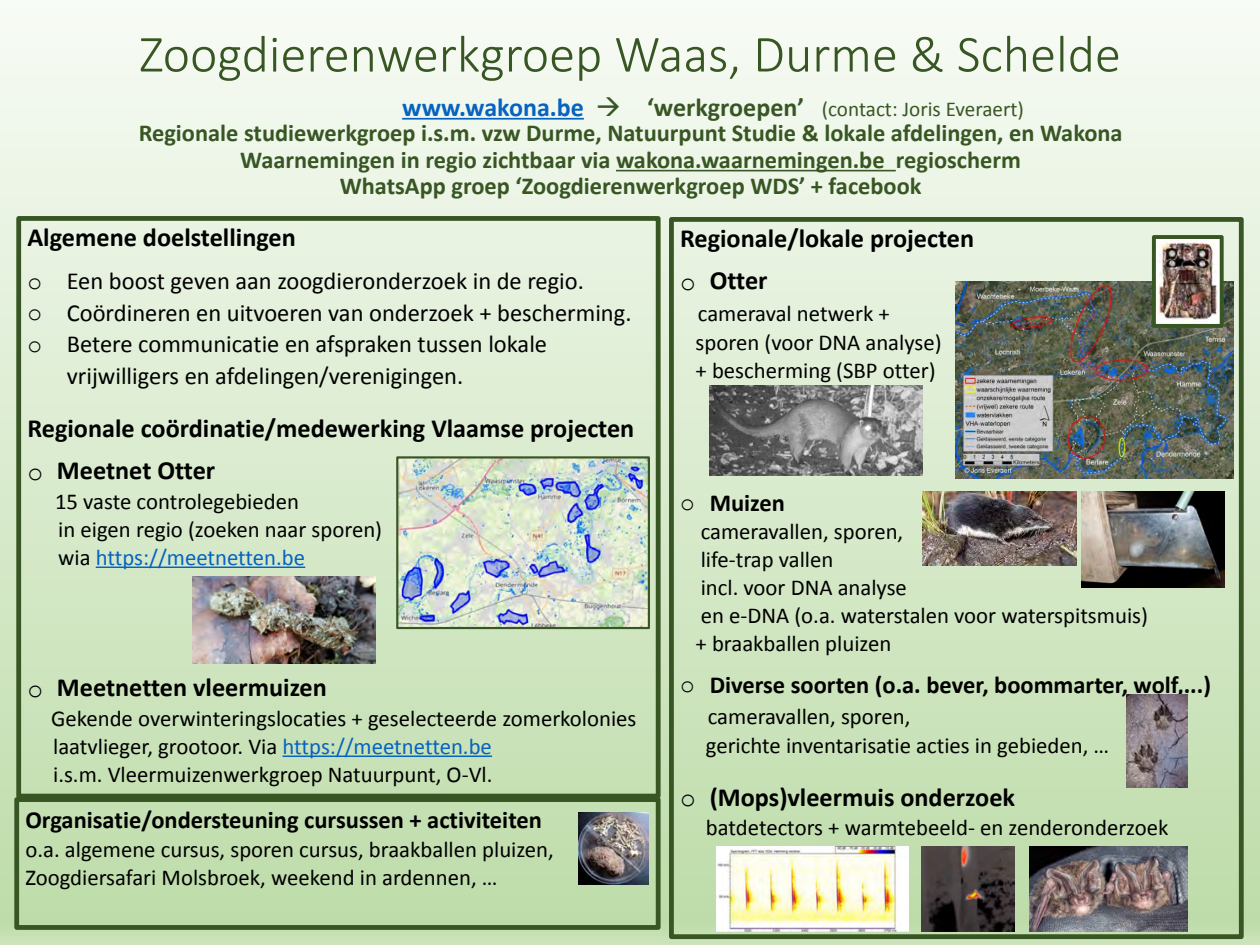
<style>
.page{position:relative;width:1260px;height:945px;background:#fff}
.page>*{position:absolute;margin:0;border:0;box-sizing:border-box;transform-origin:0 0}
.t1{font:300 52.5px "Calibri";color:#385623}
.t2{font:700 26.25px/42px "Calibri";color:#000}
.t3{font:24.5px "Calibri";color:#000}
.t4{font:700 24.5px "Calibri";color:#000}
.t5{font:700 24.32px/26.6px "Calibri";color:#385623;text-align:center}
.t6{font:22.75px/28px "Calibri";color:#000}
.t7{font:21.18px "Calibri";color:#385623}
.s1{font-weight:700;font-size:26.07px;color:#0563c1}
.s2{font-weight:700;font-size:26.07px}
.s3{font-family:"Courier New"}
.s4{font-family:"Courier New";font-weight:400}
.s5{color:#0563c1}
</style>
<div class="page">
<div style="left:0;top:0;width:1260px;height:945px;background:linear-gradient(to bottom,#f7fbf5,#bddba8)"></div>
<div style="left:14px;top:797px;width:647px;height:133px;border:5px solid #385623"></div>
<hr style="left:402px;top:118px;width:182px;height:2px;background:#0563c1">
<hr style="left:616px;top:170px;width:280px;height:1px;background:#385623">
<div style="left:16px;top:216px;width:645px;height:582px;border:5px solid #385623"></div>
<hr style="left:96px;top:567px;width:209px;height:1px;background:#0563c1">
<hr style="left:283px;top:756px;width:209px;height:1px;background:#0563c1">
<img style="left:399px;top:459px;width:248px;height:167px">
<div style="left:396px;top:456px;width:254px;height:173px;border:2px solid #385623"></div>
<img style="left:579px;top:812px;width:70px;height:72px">
<img style="left:193px;top:576px;width:182px;height:87px">
<div style="left:669px;top:217px;width:575px;height:722px;border:5px solid #385623"></div>
<img style="left:709px;top:386px;width:213px;height:90px">
<img style="left:956px;top:281px;width:278px;height:197px">
<img style="left:1157px;top:240px;width:62px;height:83px">
<div style="left:1152px;top:235px;width:72px;height:93px;border:4px solid #385623"></div>
<img style="left:716px;top:846px;width:192px;height:86px">
<img style="left:1126px;top:695px;width:62px;height:93px">
<img style="left:921px;top:846px;width:94px;height:86px">
<img style="left:1029px;top:846px;width:159px;height:86px">
<img style="left:1082px;top:492px;width:143px;height:95px">
<img style="left:922px;top:492px;width:154px;height:74px">
<h1 class="t1" style="left:139px;top:32px;width:983px">Zoogdierenwerkgroep Waas, Durme &amp; Schelde</h1>
<p class="t7" style="left:402px;top:100px;width:623px"><span class="s1">www.wakona.be</span> → <span class="s2">‘werkgroepen’</span> (contact: Joris Everaert)</p>
<p class="t5" style="left:139px;top:122px;width:985px">Regionale studiewerkgroep i.s.m. vzw Durme, Natuurpunt Studie &amp; lokale afdelingen, en Wakona<br>Waarnemingen in regio zichtbaar via wakona.waarnemingen.be regioscherm<br>WhatsApp groep ‘Zoogdierenwerkgroep WDS’ + facebook</p>
<p class="t2" style="left:27px;top:219px;width:270px">Algemene doelstellingen</p>
<p class="t3" style="left:27px;top:271px;width:558px"><span class="s3">o</span> Een boost geven aan zoogdieronderzoek in de regio.</p>
<p class="t3" style="left:27px;top:302px;width:606px"><span class="s3">o</span> Coördineren en uitvoeren van onderzoek + bescherming.</p>
<p class="t3" style="left:27px;top:334px;width:521px"><span class="s3">o</span> Betere communicatie en afspraken tussen lokale</p>
<p class="t3" style="left:67px;top:365px;width:398px">vrijwilligers en afdelingen/verenigingen.</p>
<p class="t2" style="left:27px;top:409px;width:608px">Regionale coördinatie/medewerking Vlaamse projecten <span class="s4">o</span> Meetnet Otter</p>
<p class="t6" style="left:55px;top:489px;width:329px">15 vaste controlegebieden<br>in eigen regio (zoeken naar sporen) wia <span class="s5">https://meetnetten.be</span></p>
<p class="t2" style="left:680px;top:220px;width:296px">Regionale/lokale projecten <span class="s4">o</span> Otter</p>
<p class="t6" style="left:696px;top:301px;width:248px;line-height:28.9px">cameraval netwerk + sporen (voor DNA analyse) + bescherming (SBP otter)</p>
<p class="t4" style="left:680px;top:492px;width:106px"><span class="s4">o</span> Muizen</p>
<p class="t6" style="left:696px;top:520px;width:454px">cameravallen, sporen,<br>life-trap vallen<br>incl. voor DNA analyse<br>en e-DNA (o.a. waterstalen voor waterspitsmuis) + braakballen pluizen</p>
<p class="t4" style="left:680px;top:674px;width:532px"><span class="s4">o</span> Diverse soorten (o.a. bever, boommarter, wolf,...)</p>
<p class="t6" style="left:706px;top:704px;width:405px;line-height:28.9px">cameravallen, sporen,<br>gerichte inventarisatie acties in gebieden, …</p>
<p class="t2" style="left:680px;top:778px;width:337px"><span class="s4">o</span> (Mops)vleermuis onderzoek</p>
<p class="t6" style="left:706px;top:815px;width:464px">batdetectors + warmtebeeld- en zenderonderzoek</p>
<p class="t2" style="left:27px;top:668px;width:301px"><span class="s4">o</span> Meetnetten vleermuizen</p>
<p class="t6" style="left:51px;top:706px;width:587px">Gekende overwinteringslocaties + geselecteerde zomerkolonies laatvlieger, grootoor. Via <span class="s5">https://meetnetten.be<br></span>i.s.m. Vleermuizenwerkgroep Natuurpunt, O-Vl.</p>
<p class="t4" style="left:25px;top:810px;width:518px">Organisatie/ondersteuning cursussen + activiteiten</p>
<p class="t6" style="left:25px;top:837px;width:530px">o.a. algemene cursus, sporen cursus, braakballen pluizen,<br>Zoogdiersafari Molsbroek, weekend in ardennen, …</p>
</div>
